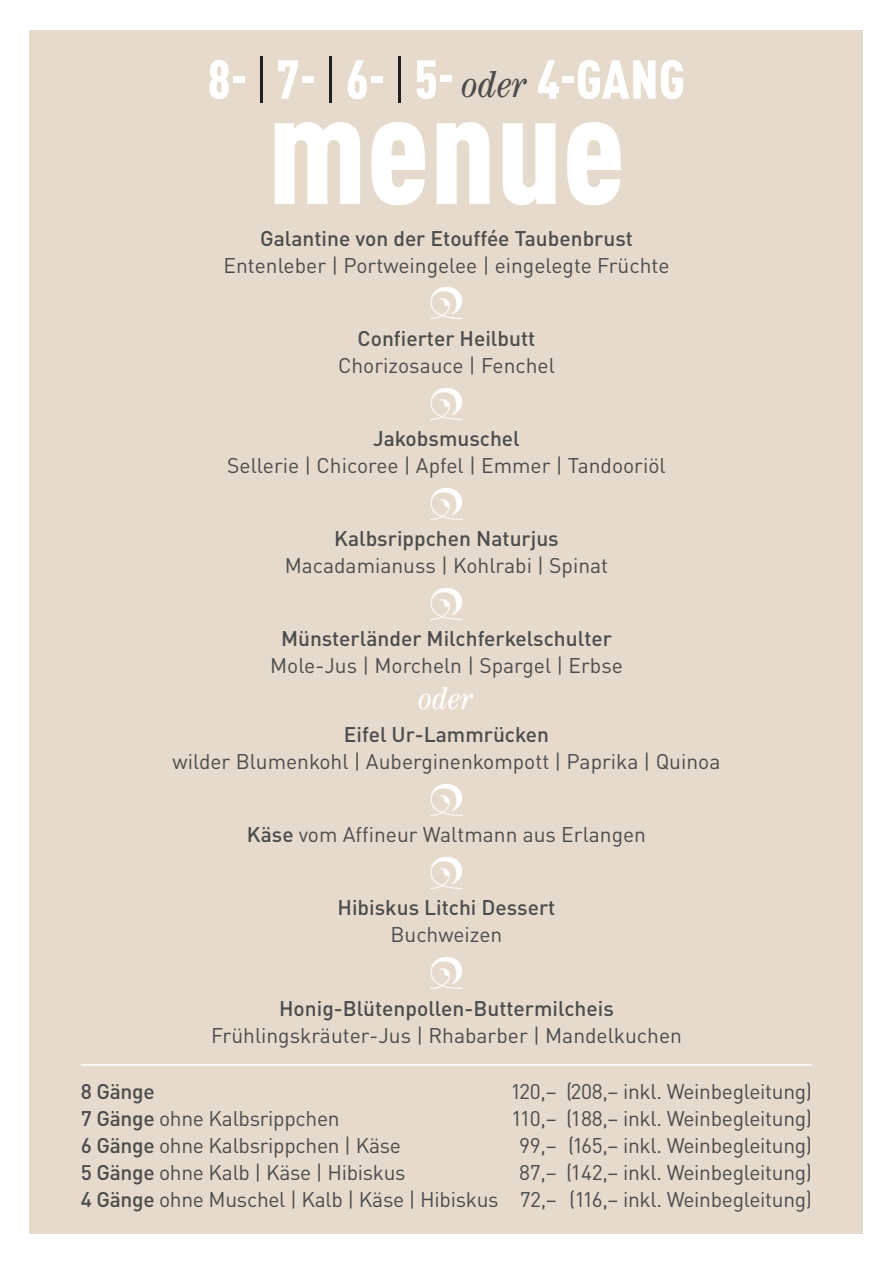
<style>
.page{position:relative;width:893px;height:1263px;background:#fff}
.page>*{position:absolute;margin:0;border:0;box-sizing:border-box;transform-origin:0 0}
.t1{font:900 condensed 150.15px "DIN Pro";color:#fff}
.t2{font:900 condensed 54px "DIN Pro";color:#fff}
.t3{font:italic condensed 31.5px "Century";color:#fff}
.t4{font:21px/27px "DIN Pro";color:#4b4c4d;text-align:right}
.t5{font:500 21px "DIN Pro";color:#4b4c4d}
.s1{font-weight:300;color:#231f20}
.s2{font-family:"Century";font-weight:400;font-style:italic;font-size:37.5px;color:#4b4c4d}
.s3{font-weight:500}
</style>
<div class="page">
<div style="left:30px;top:30px;width:833px;height:1203px;background:#e6dacd"></div>
<hr style="left:81px;top:1064px;width:731px;height:2px;background:#fff">
<h2 class="t2" style="left:208px;top:38px;width:479px">8- <span class="s1">|</span> 7- <span class="s1">|</span> 6- <span class="s1">|</span> 5- <span class="s2">oder</span> 4-GANG</h2>
<h1 class="t1" style="left:268px;top:34px;width:359px">menue</h1>
<p class="t5" style="left:260px;top:221px;width:374px">Galantine von der Etouffée Taubenbrust</p>
<p class="t4" style="left:223px;top:250px;width:448px">Entenleber | Portweingelee | eingelegte Früchte</p>
<p class="t5" style="left:358px;top:321px;width:179px">Confierter Heilbutt</p>
<p class="t4" style="left:338px;top:350px;width:218px">Chorizosauce | Fenchel</p>
<p class="t5" style="left:373px;top:421px;width:148px">Jakobsmuschel</p>
<p class="t4" style="left:227px;top:450px;width:440px">Sellerie | Chicoree | Apfel | Emmer | Tandooriöl</p>
<p class="t5" style="left:334px;top:521px;width:226px">Kalbsrippchen Naturjus</p>
<p class="t4" style="left:285px;top:550px;width:325px">Macadamianuss | Kohlrabi | Spinat</p>
<p class="t5" style="left:281px;top:622px;width:332px">Münsterländer Milchferkelschulter</p>
<p class="t4" style="left:270px;top:650px;width:354px">Mole-Jus | Morcheln | Spargel | Erbse</p>
<h3 class="t3" style="left:419px;top:680px;width:56px">oder</h3>
<p class="t5" style="left:344px;top:717px;width:207px">Eifel Ur-Lammrücken</p>
<p class="t4" style="left:173px;top:746px;width:549px">wilder Blumenkohl | Auberginenkompott | Paprika | Quinoa</p>
<p class="t4" style="left:247px;top:819px;width:401px"><span class="s3">Käse</span> vom Affineur Waltmann aus Erlangen</p>
<p class="t5" style="left:338px;top:891px;width:219px">Hibiskus Litchi Dessert</p>
<p class="t4" style="left:390px;top:919px;width:113px">Buchweizen</p>
<p class="t5" style="left:279px;top:991px;width:336px">Honig-Blütenpollen-Buttermilcheis</p>
<p class="t4" style="left:211px;top:1019px;width:472px">Frühlingskräuter-Jus | Rhabarber | Mandelkuchen</p>
<p class="t5" style="left:81px;top:1075px;width:75px">8 Gänge</p>
<p class="t4" style="left:510px;top:1076px;width:303px">120,– (208,– inkl. Weinbegleitung)</p>
<p class="t4" style="left:81px;top:1103px;width:260px"><span class="s3">7 Gänge</span> ohne Kalbsrippchen</p>
<p class="t4" style="left:511px;top:1103px;width:303px">110,– (188,– inkl. Weinbegleitung)</p>
<p class="t4" style="left:81px;top:1130px;width:322px"><span class="s3">6 Gänge</span> ohne Kalbsrippchen | Käse</p>
<p class="t4" style="left:519px;top:1130px;width:295px">99,– (165,– inkl. Weinbegleitung)</p>
<p class="t4" style="left:81px;top:1157px;width:326px"><span class="s3">5 Gänge</span> ohne Kalb | Käse | Hibiskus</p>
<p class="t4" style="left:81px;top:1157px;width:733px">87,– (142,– inkl. Weinbegleitung)<br><span class="s3">4 Gänge</span> ohne Muschel | Kalb | Käse | Hibiskus 72,– (116,– inkl. Weinbegleitung)</p>
</div>
